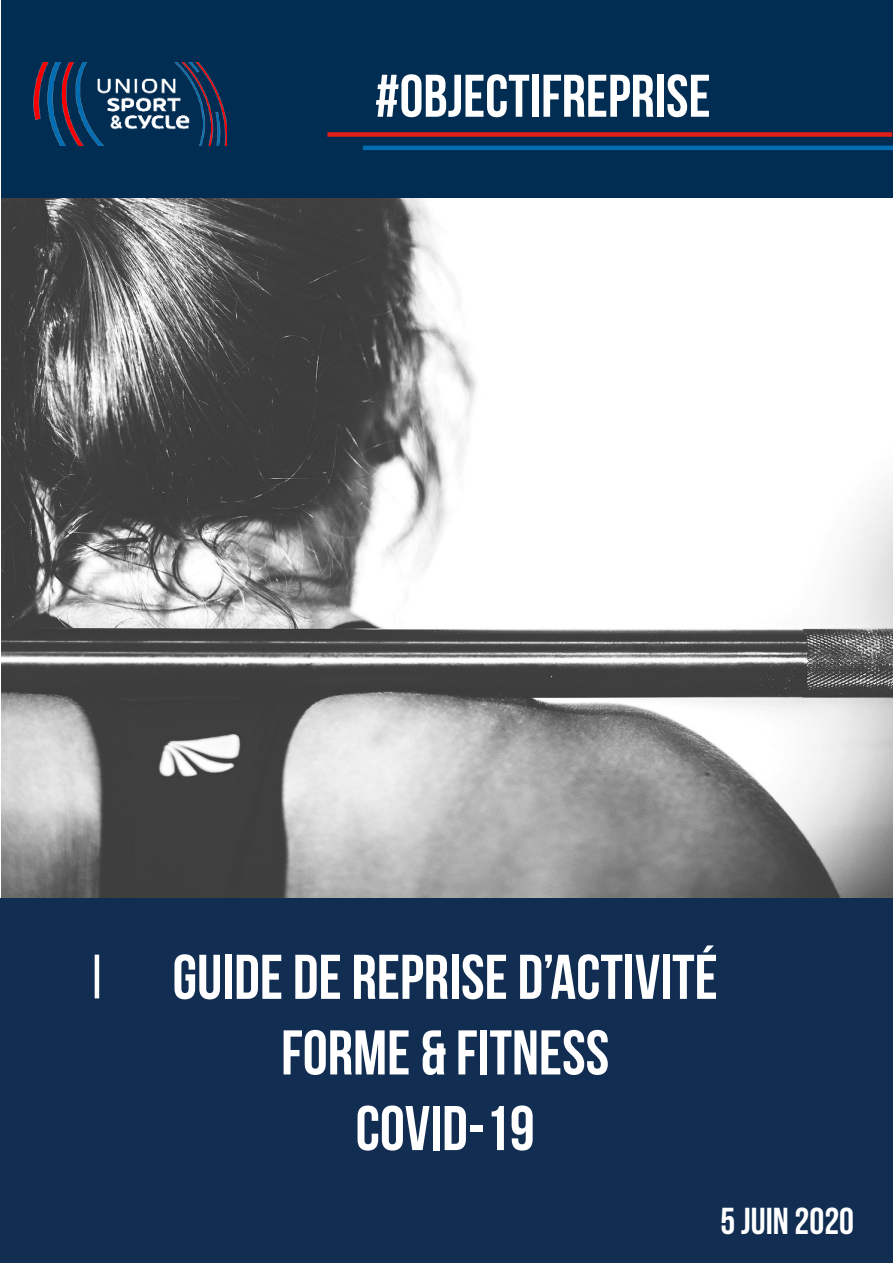
<style>
.page{position:relative;width:893px;height:1263px;background:#fff}
.page>*{position:absolute;margin:0;border:0;box-sizing:border-box;transform-origin:0 0}
.t1{font:700 63px/75.6px "Bebas Neue";color:#fff;text-align:center}
.t2{font:700 60px "Bebas Neue";color:#fff}
.t3{font:700 37.5px "Bebas Neue";color:#fff}
</style>
<div class="page">
<img style="left:2px;top:198px;width:891px;height:700px">
<div style="left:0;top:898px;width:893px;height:365px;background:#122d52"></div>
<hr style="left:95px;top:954px;width:4px;height:44px;background:#fff">
<div style="left:2px;top:0;width:891px;height:198px;background:#012d53"></div>
<img style="left:33px;top:62px;width:193px;height:84px">
<div style="left:327px;top:132px;width:565px;height:5px;background:#e41e18"></div>
<hr style="left:363px;top:146px;width:530px;height:4px;background:#026eb0">
<p class="t2" style="left:375px;top:61px;width:337px">#OBJECTIFREPRISE</p>
<p class="t1" style="left:173px;top:939px;width:547px">GUIDE DE REPRISE D’ACTIVITÉ<br>FORME &amp; FITNESS<br>COVID-19</p>
<p class="t3" style="left:720px;top:1199px;width:135px">5 JUIN 2020</p>
</div>
